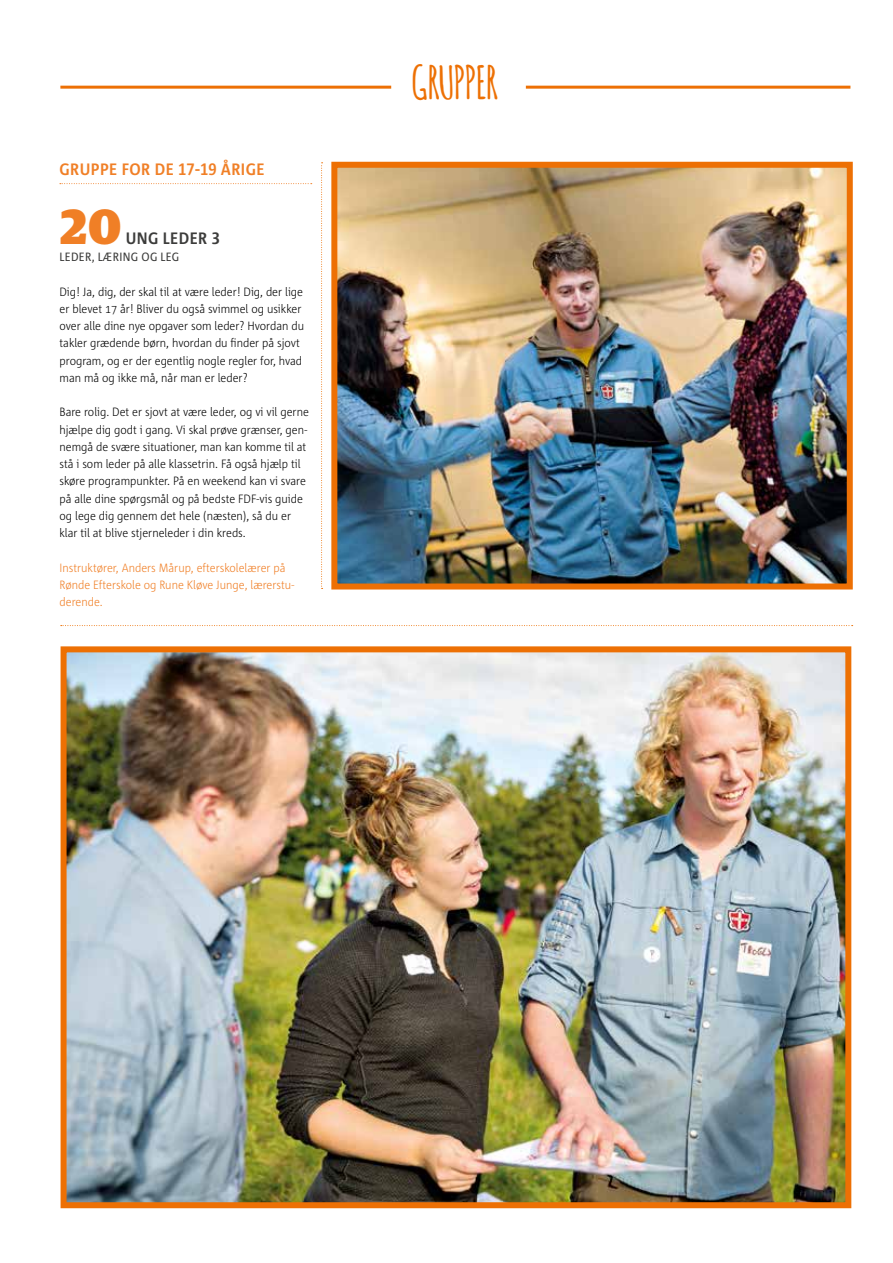
<style>
.page{position:relative;width:893px;height:1263px;background:#fff}
.page>*{position:absolute;margin:0;border:0;box-sizing:border-box;transform-origin:0 0}
.t1{font:900 49.5px "Guardian Egyp";color:#f07f26}
.t2{font:700 45px "Amatic";color:#ed7004}
.t3{font:700 16.5px "Corpid C1 s S Cd";color:#f07f26}
.t4{font:700 16.5px "Corpid C1 s S Cd";color:#3c3c3b}
.t5{font:300 12px/17.2px "Corpid C1 s S Cd";color:#000}
.t6{font:300 12px/17.2px "Corpid C1 s S Cd";color:#f07f26}
.t7{font:12px "Corpid C1 s S Cd";color:#3c3c3b}
</style>
<div class="page">
<img style="left:68px;top:653px;width:776px;height:548px">
<div style="left:61px;top:646px;width:790px;height:562px;border:6px solid #ed7004"></div>
<img style="left:338px;top:169px;width:508px;height:413px">
<div style="left:331px;top:162px;width:522px;height:427px;border:6px solid #ed7004"></div>
<svg style="left:60px;top:183px;width:252px;height:1px"></svg>
<svg style="left:321px;top:162px;width:2px;height:427px"></svg>
<svg style="left:61px;top:625px;width:792px;height:1px"></svg>
<hr style="left:60px;top:86px;width:331px;height:3px;background:#ed7004">
<hr style="left:526px;top:86px;width:324px;height:3px;background:#ed7004">
<h3 class="t3" style="left:60px;top:159px;width:207px">GRUPPE FOR DE 17-19 ÅRIGE</h3>
<h1 class="t1" style="left:60px;top:188px;width:63px">20</h1>
<h3 class="t4" style="left:126px;top:228px;width:96px">UNG LEDER 3</h3>
<p class="t7" style="left:60px;top:249px;width:122px">LEDER, LÆRING OG LEG</p>
<p class="t5" style="left:60px;top:282px;width:246px">Dig! Ja, dig, der skal til at være leder! Dig, der lige er blevet 17 år! Bliver du også svimmel og usikker over alle dine nye opgaver som leder? Hvordan du takler grædende børn, hvordan du finder på sjovt program, og er der egentlig nogle regler for, hvad man må og ikke må, når man er leder?</p>
<p class="t5" style="left:60px;top:403px;width:251px">Bare rolig. Det er sjovt at være leder, og vi vil gerne hjælpe dig godt i gang. Vi skal prøve grænser, gen&shy;nemgå de svære situationer, man kan komme til at stå i som leder på alle klassetrin. Få også hjælp til skøre programpunkter. På en weekend kan vi svare på alle dine spørgsmål og på bedste FDF-vis guide og lege dig gennem det hele (næsten), så du er klar til at blive stjerneleder i din kreds.</p>
<p class="t6" style="left:60px;top:558px;width:236px">Instruktører, Anders Mårup, efterskolelærer på<br>Rønde Efterskole og Rune Kløve Junge, lærerstu&shy;derende.</p>
<h2 class="t2" style="left:412px;top:50px;width:88px">GRUPPER</h2>
</div>
